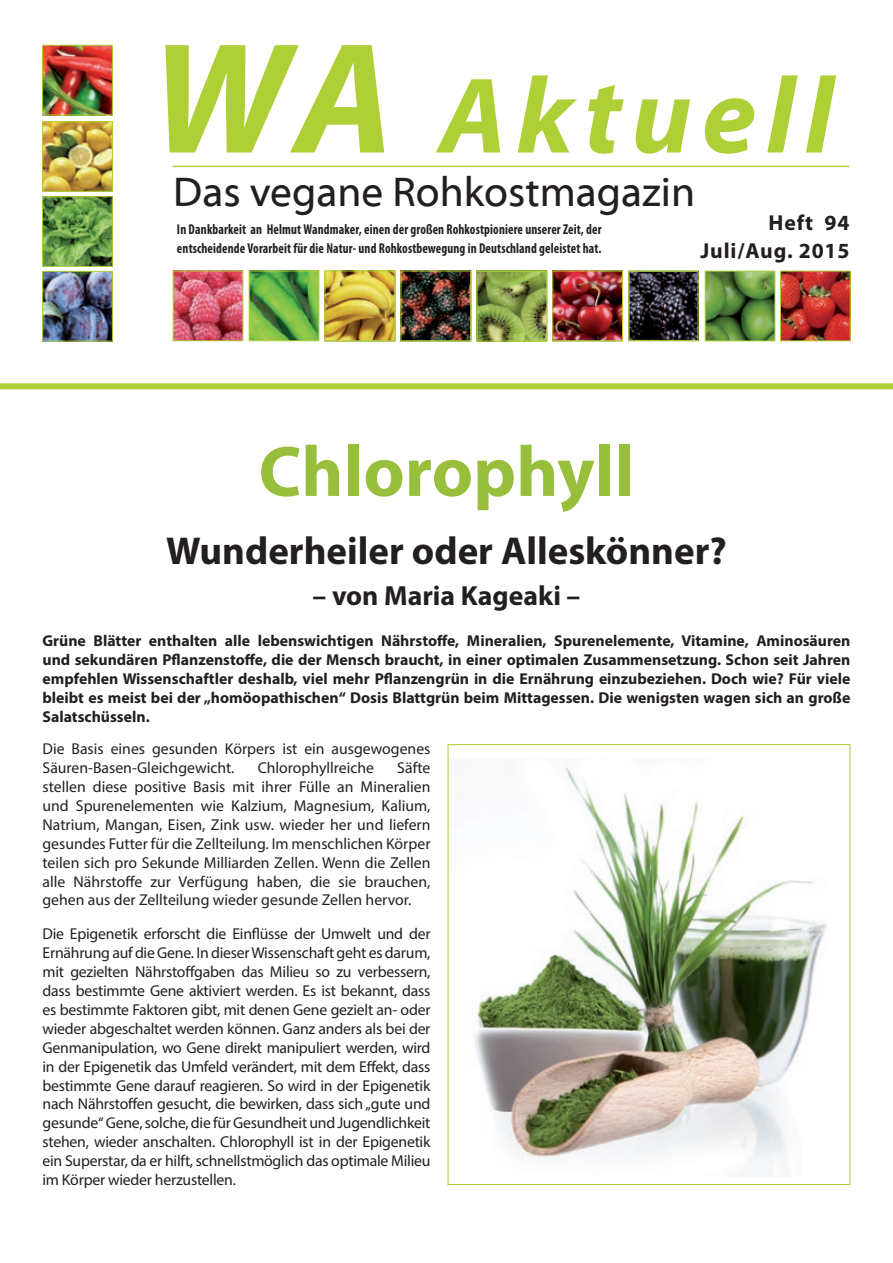
<style>
.page{position:relative;width:893px;height:1263px;background:#fff}
.page>*{position:absolute;margin:0;border:0;box-sizing:border-box;transform-origin:0 0}
.t1{font:italic 700 108.6px "Myriad Pro";letter-spacing:.09em;color:#aed036}
.t2{font:700 72px "Myriad Pro";color:#98bf3c}
.t3{font:42px "Myriad Web Pro";color:#231f20}
.t4{font:700 39px "Myriad Pro";color:#231f20}
.t5{font:700 27.75px "Myriad Pro";color:#231f20}
.t6{font:700 21.75px/27.5px "Myriad Pro";letter-spacing:.04em;color:#231f20;text-align:right}
.t7{font:15.75px/18.9px "Myriad Pro";color:#231f20;text-align:justify}
.t8{font:700 15.75px/18.9px "Myriad Pro";color:#231f20;text-align:justify}
.t9{font:700 condensed 14.4px/18.8px "Myriad Pro";letter-spacing:.01em;color:#231f20;scale:.91 1}
.s1{font-size:159.3px}
</style>
<div class="page">
<img style="left:474px;top:767px;width:353px;height:407px">
<div style="left:0;top:383px;width:893px;height:6px;background:#aed036"></div>
<img style="left:782px;top:273px;width:67px;height:66px">
<div style="left:780px;top:271px;width:71px;height:70px;border:1px solid #aed036"></div>
<img style="left:707px;top:273px;width:66px;height:66px">
<div style="left:705px;top:271px;width:70px;height:70px;border:1px solid #aed036"></div>
<hr style="left:173px;top:166px;width:676px;height:1px;background:#aed036">
<img style="left:175px;top:273px;width:66px;height:66px">
<div style="left:173px;top:271px;width:70px;height:70px;border:1px solid #aed036"></div>
<img style="left:251px;top:273px;width:66px;height:66px">
<div style="left:249px;top:271px;width:70px;height:70px;border:1px solid #aed036"></div>
<img style="left:327px;top:273px;width:66px;height:66px">
<div style="left:325px;top:271px;width:70px;height:70px;border:1px solid #aed036"></div>
<div style="left:628px;top:271px;width:71px;height:70px;border:1px solid #78a22d"></div>
<img style="left:403px;top:273px;width:66px;height:66px">
<div style="left:401px;top:271px;width:70px;height:70px;border:1px solid #aed036"></div>
<img style="left:44px;top:123px;width:67px;height:67px">
<div style="left:42px;top:121px;width:71px;height:71px;border:1px solid #aed036"></div>
<img style="left:554px;top:273px;width:67px;height:66px">
<div style="left:552px;top:271px;width:71px;height:70px;border:1px solid #aed036"></div>
<img style="left:631px;top:273px;width:65px;height:66px">
<div style="left:629px;top:271px;width:69px;height:70px;border:1px solid #aed036"></div>
<img style="left:44px;top:198px;width:67px;height:67px">
<div style="left:42px;top:196px;width:71px;height:71px;border:1px solid #aed036"></div>
<img style="left:479px;top:273px;width:66px;height:66px">
<div style="left:477px;top:271px;width:70px;height:70px;border:1px solid #aed036"></div>
<img style="left:44px;top:47px;width:67px;height:66px">
<div style="left:42px;top:45px;width:71px;height:70px;border:1px solid #aed036"></div>
<img style="left:44px;top:273px;width:67px;height:66px">
<div style="left:42px;top:271px;width:71px;height:70px;border:1px solid #aed036"></div>
<h1 class="t1" style="left:151px;top:45px;width:684px"><span class="s1">WA</span> Aktuell</h1>
<h3 class="t3" style="left:173px;top:169px;width:523px">Das vegane Rohkostmagazin</h3>
<h3 class="t6" style="left:700px;top:208px;width:151px">Heft 94<br>Juli/Aug. 2015</h3>
<p class="t9" style="left:177px;top:220px;width:468px">In Dankbarkeit an Helmut Wandmaker, einen der großen Rohkostpioniere unserer Zeit, der entscheidende Vorarbeit für die Natur- und Rohkostbewegung in Deutschland geleistet hat.</p>
<h2 class="t2" style="left:259px;top:425px;width:377px">Chlorophyll</h2>
<h3 class="t4" style="left:166px;top:526px;width:562px">Wunderheiler oder Alleskönner?</h3>
<h3 class="t5" style="left:313px;top:577px;width:269px">– von Maria Kageaki –</h3>
<p class="t8" style="left:43px;top:631px;width:809px">Grüne Blätter enthalten alle lebenswichtigen Nährstoffe, Mineralien, Spurenelemente, Vitamine, Aminosäuren und sekundären Pflanzenstoffe, die der Mensch braucht, in einer optimalen Zusammensetzung. Schon seit Jahren empfehlen Wissenschaftler deshalb, viel mehr Pflanzengrün in die Ernährung einzubeziehen. Doch wie? Für viele bleibt es meist bei der „homöopathischen“ Dosis Blattgrün beim Mittagessen. Die wenigsten wagen sich an große Salatschüsseln.</p>
<p class="t7" style="left:43px;top:739px;width:389px">Die Basis eines gesunden Körpers ist ein ausgewogenes<br>Säuren-Basen-Gleichgewicht.</p>
<p class="t7" style="left:43px;top:758px;width:389px;text-indent:355px">Säfte stellen diese positive Basis mit ihrer Fülle an Mineralien und Spurenelementen wie Kalzium, Magnesium, Kalium, Natrium, Mangan, Eisen, Zink usw. wieder her und liefern gesundes Futter für die Zellteilung. Im menschlichen Körper teilen sich pro Sekunde Milliarden Zellen. Wenn die Zellen alle Nährstoffe zur Verfügung haben, die sie brauchen, gehen aus der Zellteilung wieder gesunde Zellen hervor.</p>
<p class="t7" style="left:43px;top:924px;width:389px">Die Epigenetik erforscht die Einflüsse der Umwelt und der Ernährung auf die Gene. In dieser Wissenschaft geht es darum, mit gezielten Nährstoffgaben das Milieu so zu verbessern, dass bestimmte Gene aktiviert werden. Es ist bekannt, dass es bestimmte Faktoren gibt, mit denen Gene gezielt an- oder wieder abgeschaltet werden können. Ganz anders als bei der Genmanipulation, wo Gene direkt manipuliert werden, wird in der Epigenetik das Umfeld verändert, mit dem Effekt, dass bestimmte Gene darauf reagieren. So wird in der Epigenetik nach Nährstoffen gesucht, die bewirken, dass sich „gute und gesunde“ Gene, solche, die für Gesundheit und Jugendlichkeit stehen, wieder anschalten. Chlorophyll ist in der Epigenetik ein Superstar, da er hilft, schnellstmöglich das optimale Milieu im Körper wieder herzustellen.</p>
<p class="t7" style="left:258px;top:758px;width:118px">Chlorophyllreiche</p>
</div>
